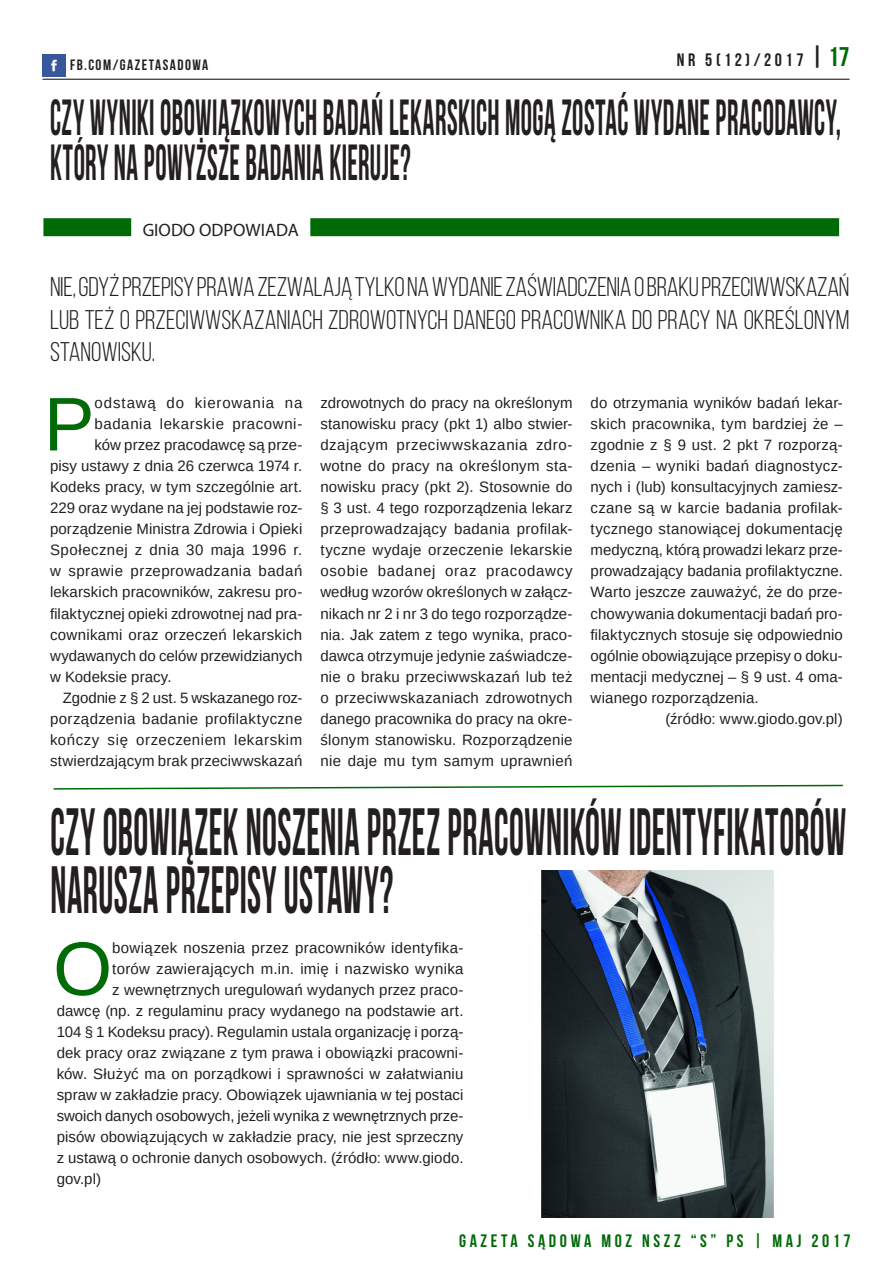
<style>
.page{position:relative;width:893px;height:1263px;background:#fff}
.page>*{position:absolute;margin:0;border:0;box-sizing:border-box;transform-origin:0 0}
.t1{font:76.05px "Arimo";color:#006a07}
.t2{font:700 66.75px/58.5px "Bebas Neue";letter-spacing:.015em;color:#231f20;scale:.56 1}
.t3{font:700 50.7px/45px "Bebas Neue";letter-spacing:.02em;color:#231f20;scale:.56 1}
.t4{font:27px/32.4px "Bebas Neue";color:#231f20;text-align:justify}
.t5{font:700 18px "Bebas Neue";letter-spacing:.2em;color:#006a07}
.t6{font:700 18px "Bebas Neue";letter-spacing:.2em;color:#231f20}
.t7{font:18px "Myriad Pro";color:#231f20}
.t8{font:15px/21px "Arimo";letter-spacing:.01em;color:#231f20;text-align:justify}
.t9{font:15px "Arimo";letter-spacing:.03em;color:#231f20}
.t10{font:15px "Arimo";letter-spacing:.035em;color:#231f20}
.t11{font:15px "Arimo";letter-spacing:.04em;color:#231f20}
.t12{font:15px "Arimo";letter-spacing:.055em;color:#231f20}
.t13{font:700 15px "Bebas Neue";letter-spacing:.1em;color:#231f20}
.s1{font-size:27px}
.s2{font-size:27px;color:#006a07}
</style>
<div class="page">
<hr style="left:43px;top:79px;width:806px;height:1px;background:#231f20">
<img style="left:43px;top:55px;width:22px;height:21px">
<div style="left:43px;top:218px;width:88px;height:18px;background:#006a07"></div>
<div style="left:310px;top:218px;width:529px;height:18px;background:#006a07"></div>
<svg style="left:53px;top:784px;width:790px;height:6px"></svg>
<img style="left:541px;top:870px;width:233px;height:347px">
<p class="t6" style="left:677px;top:49px;width:174px">NR 5(12)/2017 <span class="s1">|</span> <span class="s2">17</span></p>
<p class="t13" style="left:70px;top:57px;width:140px">FB.COM/GAZETASADOWA</p>
<h3 class="t3" style="left:50px;top:95px;width:1414px">CZY WYNIKI OBOWIĄZKOWYCH BADAŃ LEKARSKICH MOGĄ ZOSTAĆ WYDANE PRACODAWCY,<br>KTÓRY NA POWYŻSZE BADANIA KIERUJE?</h3>
<p class="t7" style="left:143px;top:218px;width:158px">GIODO ODPOWIADA</p>
<h3 class="t4" style="left:50px;top:271px;width:801px">NIE, GDYŻ PRZEPISY PRAWA ZEZWALAJĄ TYLKO NA WYDANIE ZAŚWIADCZENIA O BRAKU PRZECIWWSKAZAŃ LUB TEŻ O PRZECIWWSKAZANIACH ZDROWOTNYCH DANEGO PRACOWNIKA DO PRACY NA OKREŚLONYM STANOWISKU.</h3>
<h1 class="t1" style="left:44px;top:376px;width:52px">P</h1>
<p class="t12" style="left:95px;top:394px;width:209px">odstawą do kierowania na</p>
<p class="t8" style="left:320px;top:393px;width:254px">zdrowotnych do pracy na określonym stanowisku pracy (pkt 1) albo stwier&shy;dzającym przeciwwskazania zdro&shy;wotne do pracy na określonym sta&shy;nowisku pracy (pkt 2). Stosownie do § 3 ust. 4 tego rozporządzenia lekarz przeprowadzający badania profilak&shy;tyczne wydaje orzeczenie lekarskie osobie badanej oraz pracodawcy według wzorów określonych w załącz&shy;nikach nr 2 i nr 3 do tego rozporządze&shy;nia. Jak zatem z tego wynika, praco&shy;dawca otrzymuje jedynie zaświadcze&shy;nie o braku przeciwwskazań lub też o przeciwwskazaniach zdrowotnych danego pracownika do pracy na okre&shy;ślonym stanowisku. Rozporządzenie nie daje mu tym samym uprawnień</p>
<p class="t8" style="left:591px;top:393px;width:254px">do otrzymania wyników badań lekar-</p>
<p class="t8" style="left:591px;top:414px;width:254px">skich pracownika, tym bardziej że –</p>
<p class="t8" style="left:591px;top:435px;width:254px">zgodnie z § 9 ust. 2 pkt 7 rozporzą-</p>
<p class="t8" style="left:591px;top:456px;width:254px">dzenia – wyniki badań diagnostycz-</p>
<p class="t8" style="left:591px;top:477px;width:254px">nych i (lub) konsultacyjnych zamiesz-</p>
<p class="t8" style="left:591px;top:498px;width:254px">czane są w karcie badania profilak-</p>
<p class="t8" style="left:591px;top:519px;width:254px">tycznego stanowiącej dokumentację</p>
<p class="t8" style="left:591px;top:540px;width:254px">medyczną, którą prowadzi lekarz prze-</p>
<p class="t8" style="left:591px;top:561px;width:254px">prowadzający badania profilaktyczne.</p>
<p class="t8" style="left:591px;top:582px;width:254px">Warto jeszcze zauważyć, że do prze-</p>
<p class="t8" style="left:591px;top:603px;width:254px">chowywania dokumentacji badań pro-</p>
<p class="t8" style="left:591px;top:624px;width:254px">filaktycznych stosuje się odpowiednio</p>
<p class="t8" style="left:591px;top:645px;width:254px">ogólnie obowiązujące przepisy o doku-</p>
<p class="t8" style="left:591px;top:666px;width:254px">mentacji medycznej – § 9 ust. 4 oma-</p>
<p class="t8" style="left:591px;top:687px;width:170px">wianego rozporządzenia.</p>
<p class="t8" style="left:666px;top:708px;width:179px">(źródło: www.giodo.gov.pl)</p>
<p class="t11" style="left:95px;top:415px;width:209px">badania lekarskie pracowni-</p>
<p class="t8" style="left:95px;top:435px;width:209px">ków przez pracodawcę są prze-</p>
<p class="t8" style="left:50px;top:456px;width:254px">pisy ustawy z dnia 26 czerwca 1974 r.</p>
<p class="t8" style="left:50px;top:477px;width:254px">Kodeks pracy, w tym szczególnie art.</p>
<p class="t8" style="left:50px;top:498px;width:254px">229 oraz wydane na jej podstawie roz-</p>
<p class="t8" style="left:50px;top:519px;width:254px">porządzenie Ministra Zdrowia i Opieki</p>
<p class="t9" style="left:50px;top:541px;width:254px">Społecznej z dnia 30 maja 1996 r.</p>
<p class="t9" style="left:50px;top:562px;width:254px">w sprawie przeprowadzania badań</p>
<p class="t8" style="left:50px;top:582px;width:254px">lekarskich pracowników, zakresu pro-</p>
<p class="t8" style="left:50px;top:603px;width:254px">filaktycznej opieki zdrowotnej nad pra-</p>
<p class="t8" style="left:50px;top:624px;width:254px">cownikami oraz orzeczeń lekarskich</p>
<p class="t8" style="left:50px;top:645px;width:254px">wydawanych do celów przewidzianych</p>
<p class="t8" style="left:50px;top:666px;width:123px">w Kodeksie pracy.</p>
<p class="t8" style="left:63px;top:687px;width:241px">Zgodnie z § 2 ust. 5 wskazanego roz-</p>
<p class="t8" style="left:50px;top:708px;width:254px">porządzenia badanie profilaktyczne</p>
<p class="t10" style="left:50px;top:730px;width:254px">kończy się orzeczeniem lekarskim</p>
<p class="t8" style="left:50px;top:750px;width:254px">stwierdzającym brak przeciwwskazań</p>
<h2 class="t2" style="left:50px;top:801px;width:1423px">CZY OBOWIĄZEK NOSZENIA PRZEZ PRACOWNIKÓW IDENTYFIKATORÓW<br>NARUSZA PRZEPISY USTAWY?</h2>
<h1 class="t1" style="left:53px;top:920px;width:61px">O</h1>
<p class="t8" style="left:112px;top:937px;width:353px">bowiązek noszenia przez pracowników identyfika-</p>
<p class="t8" style="left:112px;top:958px;width:353px">torów zawierających m.in. imię i nazwisko wynika</p>
<p class="t8" style="left:112px;top:979px;width:353px">z wewnętrznych uregulowań wydanych przez praco-</p>
<p class="t8" style="left:57px;top:1000px;width:408px">dawcę (np. z regulaminu pracy wydanego na podstawie art.</p>
<p class="t8" style="left:57px;top:1021px;width:408px">104 § 1 Kodeksu pracy). Regulamin ustala organizację i porzą-</p>
<p class="t8" style="left:57px;top:1042px;width:408px">dek pracy oraz związane z tym prawa i obowiązki pracowni-</p>
<p class="t8" style="left:57px;top:1063px;width:408px">ków. Służyć ma on porządkowi i sprawności w załatwianiu</p>
<p class="t8" style="left:57px;top:1084px;width:408px">spraw w zakładzie pracy. Obowiązek ujawniania w tej postaci</p>
<p class="t8" style="left:57px;top:1105px;width:408px">swoich danych osobowych, jeżeli wynika z wewnętrznych prze-</p>
<p class="t8" style="left:57px;top:1126px;width:408px">pisów obowiązujących w zakładzie pracy, nie jest sprzeczny</p>
<p class="t8" style="left:57px;top:1147px;width:408px">z ustawą o ochronie danych osobowych. (źródło: www.giodo.</p>
<p class="t8" style="left:57px;top:1168px;width:46px">gov.pl)</p>
<p class="t5" style="left:459px;top:1231px;width:393px">GAZETA SĄDOWA MOZ NSZZ “S” PS | MAJ 2017</p>
</div>
